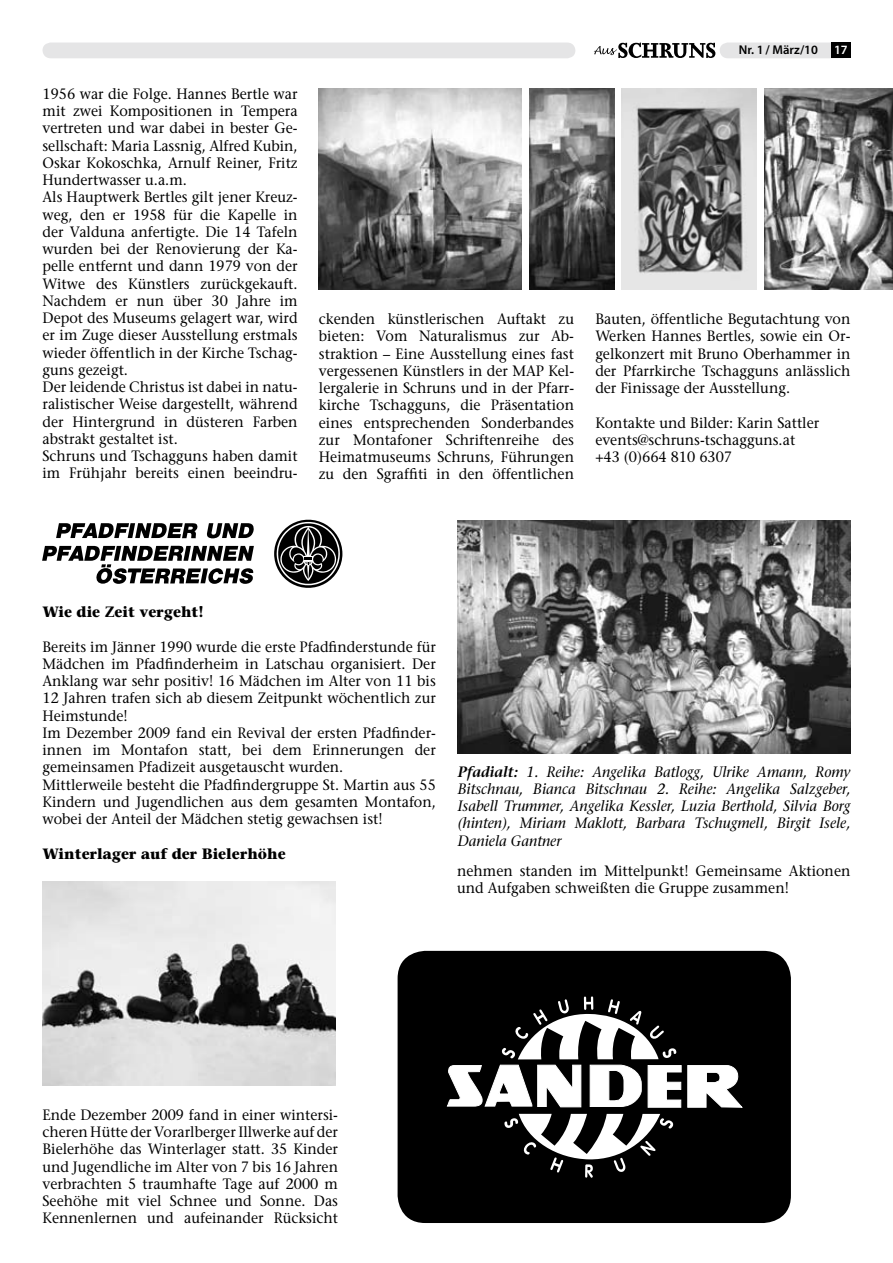
<style>
.page{position:relative;width:893px;height:1263px;background:#fff}
.page>*{position:absolute;margin:0;border:0;box-sizing:border-box;transform-origin:0 0}
.t1{font:15px/17.2px "Stone Serif LT";color:#000;scale:.95 1}
.t2{font:italic 15px/17.2px "Stone Serif LT";color:#000;text-align:justify;scale:.95 1}
.t3{font:700 15px "Stone Serif LT";color:#000;scale:.95 1}
.t4{font:600 12.75px "Myriad Pro";letter-spacing:.005em;color:#000}
.t5{font:600 12.75px "Myriad Pro";color:#fff}
.s1{font-weight:600}
</style>
<div class="page">
<div style="left:43px;top:43px;width:532px;height:15px;background:#e5e5e6"></div>
<svg style="left:594px;top:43px;width:237px;height:15px"></svg>
<div style="left:831px;top:43px;width:19px;height:15px;background:#000"></div>
<img style="left:319px;top:88px;width:203px;height:202px">
<img style="left:621px;top:88px;width:136px;height:202px">
<img style="left:529px;top:88px;width:85px;height:202px">
<img style="left:764px;top:88px;width:129px;height:202px">
<svg style="left:207px;top:523px;width:47px;height:15px"></svg>
<svg style="left:56px;top:523px;width:142px;height:15px"></svg>
<svg style="left:42px;top:546px;width:212px;height:38px"></svg>
<svg style="left:274px;top:519px;width:68px;height:69px"></svg>
<img style="left:43px;top:881px;width:293px;height:205px">
<img style="left:457px;top:521px;width:393px;height:232px">
<div style="left:398px;top:951px;width:393px;height:272px;background:#000;border-radius:28px"></div>
<svg style="left:504px;top:1114px;width:170px;height:64px"></svg>
<svg style="left:447px;top:996px;width:296px;height:112px"></svg>
<p class="t1" style="left:43px;top:85px;width:270px">1956 war die Folge. Hannes Bertle war mit zwei Kompositionen in Tempera vertreten und war dabei in bester Ge&shy;sellschaft: Maria Lassnig, Alfred Kubin, Oskar Kokoschka, Arnulf Reiner, Fritz Hundertwasser u.a.m.<br>Als Hauptwerk Bertles gilt jener Kreuz&shy;weg, den er 1958 für die Kapelle in der Valduna anfertigte. Die 14 Tafeln wurden bei der Renovierung der Ka&shy;pelle entfernt und dann 1979 von der Witwe des Künstlers zurückgekauft.<br>Nachdem er nun über 30 Jahre im Depot des Museums gelagert war, wird er im Zuge dieser Ausstellung erstmals wieder öffentlich in der Kirche Tschag&shy;guns gezeigt.<br>Der leidende Christus ist dabei in natu&shy;ralistischer Weise dargestellt, während der Hintergrund in düsteren Farben abstrakt gestaltet ist.<br>Schruns und Tschagguns haben damit im Frühjahr bereits einen beeindru-</p>
<p class="t4" style="left:739px;top:43px;width:81px">Nr. 1 / März/10</p>
<p class="t5" style="left:834px;top:43px;width:15px">17</p>
<p class="t1" style="left:319px;top:310px;width:270px;text-align:justify">ckenden künstlerischen Auftakt zu bieten: Vom Naturalismus zur Ab&shy;straktion – Eine Ausstellung eines fast vergessenen Künstlers in der MAP Kel&shy;lergalerie in Schruns und in der Pfarr&shy;kirche Tschagguns, die Präsentation eines entsprechenden Sonderbandes zur Montafoner Schriftenreihe des Heimatmuseums Schruns, Führungen zu den Sgraffiti in den öffentlichen</p>
<p class="t1" style="left:595px;top:310px;width:270px;text-align:justify">Bauten, öffentliche Begutachtung von Werken Hannes Bertles, sowie ein Or&shy;gelkonzert mit Bruno Oberhammer in der Pfarrkirche Tschagguns anlässlich der Finissage der Ausstellung.</p>
<p class="t1" style="left:595px;top:414px;width:237px">Kontakte und Bilder: Karin Sattler events@schruns-tschagguns.at +43 (0)664 810 6307</p>
<p class="t3" style="left:43px;top:603px;width:171px">Wie die Zeit vergeht!</p>
<p class="t1" style="left:43px;top:638px;width:416px">Bereits im Jänner 1990 wurde die erste Pfadfinderstunde für Mädchen im Pfadfinderheim in Latschau organisiert. Der Anklang war sehr positiv! 16 Mädchen im Alter von 11 bis 12 Jahren trafen sich ab diesem Zeitpunkt wöchentlich zur Heimstunde!<br>Im Dezember 2009 fand ein Revival der ersten Pfadfinder&shy;innen im Montafon statt, bei dem Erinnerungen der gemeinsamen Pfadizeit ausgetauscht wurden.<br>Mittlerweile besteht die Pfadfindergruppe St. Martin aus 55<br>Kindern und Jugendlichen aus dem gesamten Montafon, wobei der Anteil der Mädchen stetig gewachsen ist!</p>
<p class="t3" style="left:43px;top:844px;width:257px">Winterlager auf der Bielerhöhe</p>
<p class="t2" style="left:458px;top:763px;width:415px"><span class="s1">Pfadialt:</span> 1. Reihe: Angelika Batlogg, Ulrike Amann, Romy Bitschnau, Bianca Bitschnau 2. Reihe: Angelika Salzgeber, Isabell Trummer, Angelika Kessler, Luzia Berthold, Silvia Borg (hinten), Miriam Maklott, Barbara Tschugmell, Birgit Isele, Daniela Gantner</p>
<p class="t1" style="left:457px;top:862px;width:416px">nehmen standen im Mittelpunkt! Gemeinsame Aktionen und Aufgaben schweißten die Gruppe zusammen!</p>
<p class="t1" style="left:43px;top:1106px;width:313px;text-align:justify">Ende Dezember 2009 fand in einer wintersi&shy;cheren Hütte der Vorarlberger Illwerke auf der Bielerhöhe das Winterlager statt. 35 Kinder und Jugendliche im Alter von 7 bis 16 Jahren verbrachten 5 traumhafte Tage auf 2000 m Seehöhe mit viel Schnee und Sonne. Das Kennenlernen und aufeinander Rücksicht</p>
</div>
